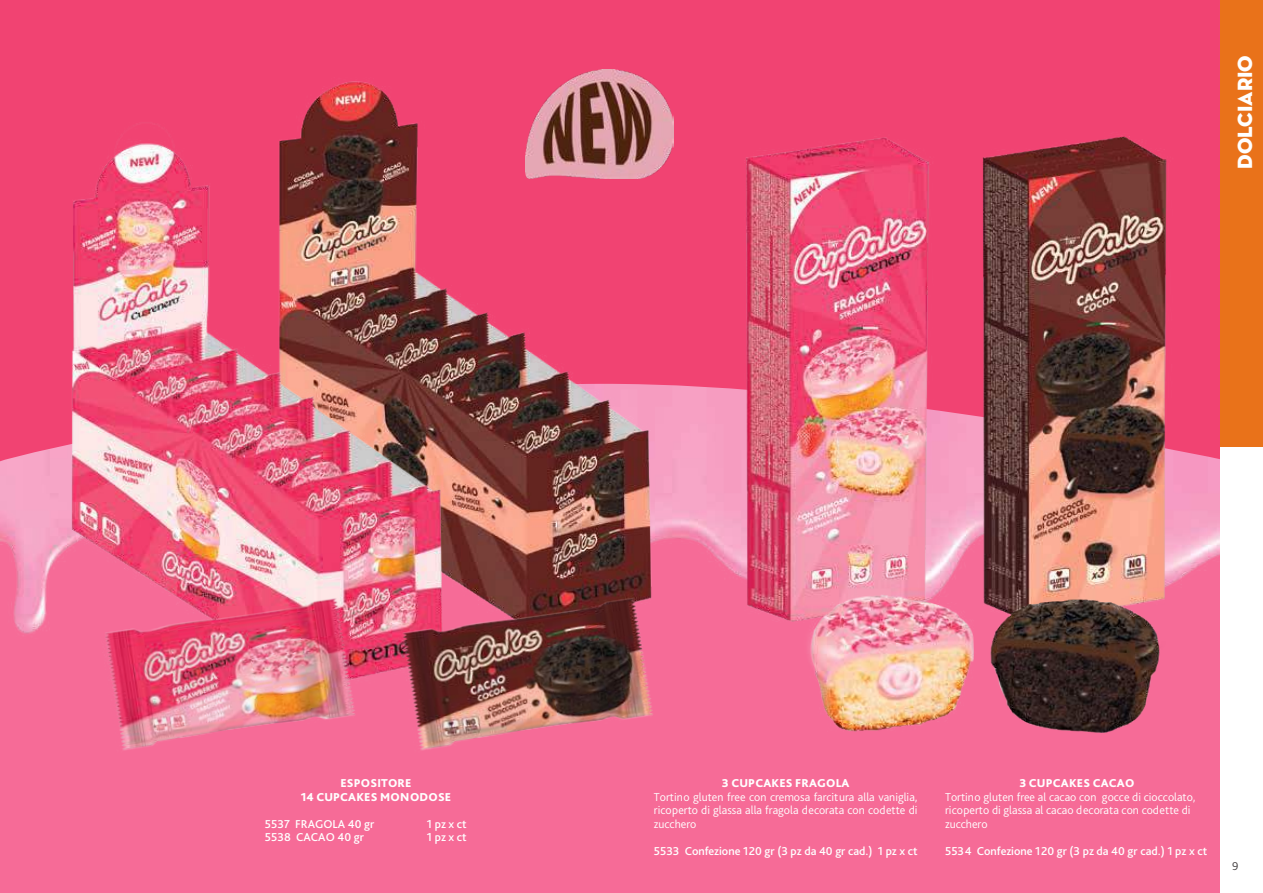
<style>
.page{position:relative;width:1263px;height:893px;background:#fff}
.page>*{position:absolute;margin:0;border:0;box-sizing:border-box;transform-origin:0 0}
.t1{font:21px "Neutra Disp Titling";color:#fff}
.t2{font:300 12px/13.5px "Bliss Pro";color:#fff;text-align:justify}
.t3{font:500 12px "Bliss Pro";color:#fff}
.t4{font:800 12px/13.5px "Bliss Pro";letter-spacing:.015em;color:#fff;text-align:center}
.t5{font:300 12px "Bliss Pro";color:#444041}
</style>
<div class="page">
<div style="left:0;top:419px;width:1220px;height:474px;background:#f66b97"></div>
<div style="left:0;top:0;width:1220px;height:461px;background:#f14372"></div>
<img style="left:720px;top:124px;width:220px;height:483px">
<img style="left:959px;top:124px;width:219px;height:375px">
<img style="left:255px;top:10px;width:418px;height:550px">
<img style="left:48px;top:72px;width:419px;height:488px">
<img style="left:19px;top:560px;width:298px;height:191px">
<img style="left:317px;top:560px;width:416px;height:191px">
<img style="left:750px;top:500px;width:145px;height:232px">
<img style="left:895px;top:499px;width:325px;height:234px">
<div style="left:0;top:0;width:49px;height:336px;background:#f14372"></div>
<div style="left:1220px;top:0;width:43px;height:446px;background:#e9721a"></div>
<img style="left:525px;top:69px;width:149px;height:110px">
<h1 class="t1" style="left:1232px;top:169px;width:115px;rotate:-90deg">DOLCIARIO</h1>
<p class="t4" style="left:301px;top:776px;width:152px">ESPOSITORE<br>14 CUPCAKES MONODOSE</p>
<p class="t3" style="left:265px;top:816px;width:111px">5537 FRAGOLA 40 gr</p>
<p class="t3" style="left:427px;top:816px;width:41px">1 pz x ct</p>
<p class="t3" style="left:265px;top:830px;width:100px">5538 CACAO 40 gr</p>
<p class="t3" style="left:427px;top:830px;width:41px">1 pz x ct</p>
<p class="t4" style="left:722px;top:776px;width:129px">3 CUPCAKES FRAGOLA</p>
<p class="t2" style="left:654px;top:790px;width:265px">Tortino gluten free con cremosa farcitura alla vaniglia, ricoperto di glassa alla fragola decorata con codette di zucchero</p>
<p class="t3" style="left:654px;top:843px;width:265px">5533 Confezione 120 gr (3 pz da 40 gr cad.) 1 pz x ct</p>
<p class="t4" style="left:1019px;top:776px;width:116px">3 CUPCAKES CACAO</p>
<p class="t2" style="left:945px;top:790px;width:252px;text-align:left">Tortino gluten free al cacao con gocce di cioccolato, ricoperto di glassa al cacao decorata con codette di zucchero</p>
<p class="t3" style="left:945px;top:843px;width:264px">5534 Confezione 120 gr (3 pz da 40 gr cad.) 1 pz x ct</p>
<p class="t5" style="left:1232px;top:858px;width:8px">9</p>
</div>
